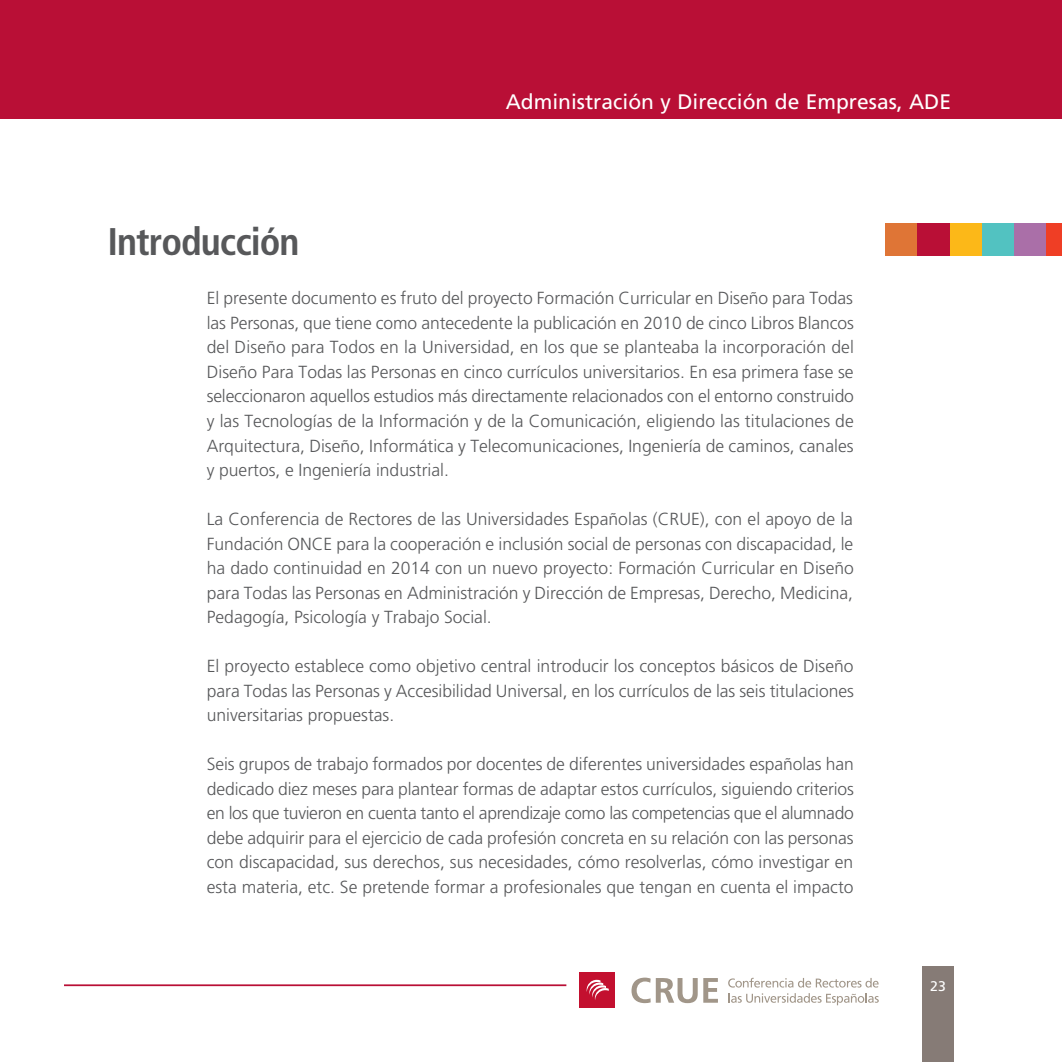
<style>
.page{position:relative;width:1062px;height:1062px;background:#fff}
.page>*{position:absolute;margin:0;border:0;box-sizing:border-box;transform-origin:0 0}
.t1{font:700 condensed 38.5px "Frutiger LT Std";letter-spacing:-.025em;color:#57585a}
.t2{font:21px "Frutiger LT Std";color:#fff}
.t3{font:300 17.5px/24.5px "Frutiger LT Std";color:#57585a;text-align:justify}
.t4{font:14px "Frutiger";color:#fff}
</style>
<div class="page">
<div style="left:0;top:0;width:1062px;height:119px;background:#b90f36"></div>
<div style="left:922px;top:966px;width:31px;height:96px;background:#867b76"></div>
<svg style="left:631px;top:977px;width:19px;height:26px"></svg>
<svg style="left:656px;top:978px;width:41px;height:25px"></svg>
<svg style="left:703px;top:978px;width:15px;height:24px"></svg>
<div style="left:579px;top:972px;width:36px;height:36px;background:#c3102f"></div>
<svg style="left:586px;top:979px;width:23px;height:21px"></svg>
<svg style="left:728px;top:993px;width:150px;height:12px"></svg>
<svg style="left:728px;top:977px;width:150px;height:10px"></svg>
<hr style="left:64px;top:984px;width:502px;height:2px;background:#b90f36">
<div style="left:885px;top:223px;width:33px;height:32px;background:#df7536"></div>
<div style="left:917px;top:223px;width:33px;height:32px;background:#b90f36"></div>
<div style="left:950px;top:223px;width:32px;height:32px;background:#fcb818"></div>
<div style="left:982px;top:223px;width:32px;height:32px;background:#52c2c1"></div>
<div style="left:1013px;top:223px;width:33px;height:32px;background:#aa6fa8"></div>
<div style="left:1046px;top:223px;width:16px;height:32px;background:#ef3e25"></div>
<p class="t2" style="left:506px;top:93px;width:447px">Administración y Dirección de Empresas, ADE</p>
<h1 class="t1" style="left:107px;top:226px;width:193px">Introducción</h1>
<p class="t3" style="left:207px;top:287px;width:649px">El presente documento es fruto del proyecto Formación Curricular en Diseño para Todas las Personas, que tiene como antecedente la publicación en 2010 de cinco Libros Blancos del Diseño para Todos en la Universidad, en los que se planteaba la incorporación del Diseño Para Todas las Personas en cinco currículos universitarios. En esa primera fase se seleccionaron aquellos estudios más directamente relacionados con el entorno construido y las Tecnologías de la Información y de la Comunicación, eligiendo las titulaciones de Arquitectura, Diseño, Informática y Telecomunicaciones, Ingeniería de caminos, canales y puertos, e Ingeniería industrial.</p>
<p class="t3" style="left:207px;top:508px;width:648px">La Conferencia de Rectores de las Universidades Españolas (CRUE), con el apoyo de la Fundación ONCE para la cooperación e inclusión social de personas con discapacidad, le ha dado continuidad en 2014 con un nuevo proyecto: Formación Curricular en Diseño para Todas las Personas en Administración y Dirección de Empresas, Derecho, Medicina, Pedagogía, Psicología y Trabajo Social.</p>
<p class="t3" style="left:207px;top:655px;width:648px">El proyecto establece como objetivo central introducir los conceptos básicos de Diseño para Todas las Personas y Accesibilidad Universal, en los currículos de las seis titulaciones universitarias propuestas.</p>
<p class="t3" style="left:207px;top:753px;width:649px">Seis grupos de trabajo formados por docentes de diferentes universidades españolas han dedicado diez meses para plantear formas de adaptar estos currículos, siguiendo criterios en los que tuvieron en cuenta tanto el aprendizaje como las competencias que el alumnado debe adquirir para el ejercicio de cada profesión concreta en su relación con las personas con discapacidad, sus derechos, sus necesidades, cómo resolverlas, cómo investigar en esta materia, etc. Se pretende formar a profesionales que tengan en cuenta el impacto</p>
<p class="t4" style="left:930px;top:980px;width:17px">23</p>
</div>
